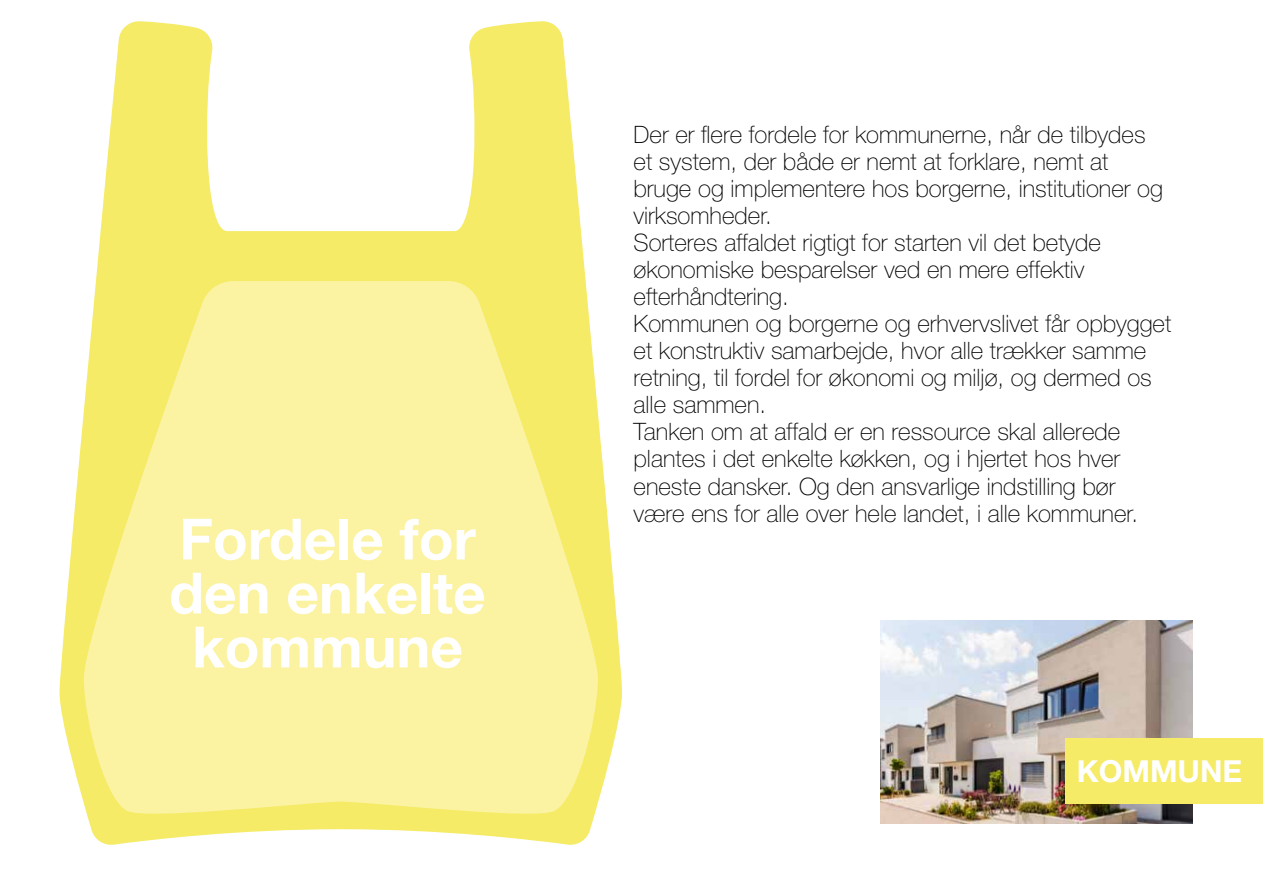
<style>
.page{position:relative;width:1263px;height:893px;background:#fff}
.page>*{position:absolute;margin:0;border:0;box-sizing:border-box;transform-origin:0 0}
.t1{font:700 57px/54px "Helvetica Neue LT Std";color:#fff;text-align:center}
.t2{font:700 30.3px "Helvetica Neue LT Std";color:#fff}
.t3{font:100 24px/27px "Helvetica Neue LT Std";color:#000}
</style>
<div class="page">
<svg style="left:60px;top:21px;width:562px;height:824px"></svg>
<svg style="left:83px;top:281px;width:516px;height:539px;background:#f9f196"></svg>
<img style="left:880px;top:621px;width:312px;height:203px">
<div style="left:1065px;top:739px;width:198px;height:65px;background:#f5eb67"></div>
<h1 class="t1" style="left:169px;top:511px;width:318px">Fordele for den enkelte kommune</h1>
<p class="t3" style="left:634px;top:121px;width:539px">Der er flere fordele for kommunerne, når de tilbydes<br>et system, der både er nemt at forklare, nemt at bruge og implementere hos borgerne, institutioner og virksomheder.<br>Sorteres affaldet rigtigt for starten vil det betyde økonomiske besparelser ved en mere effektiv efterhåndtering.<br>Kommunen og borgerne og erhvervslivet får opbygget et konstruktiv samarbejde, hvor alle trækker samme retning, til fordel for økonomi og miljø, og dermed os alle sammen.<br>Tanken om at affald er en ressource skal allerede plantes i det enkelte køkken, og i hjertet hos hver eneste dansker. Og den ansvarlige indstilling bør være ens for alle over hele landet, i alle kommuner.</p>
<p class="t2" style="left:1077px;top:752px;width:167px">KOMMUNE</p>
</div>
